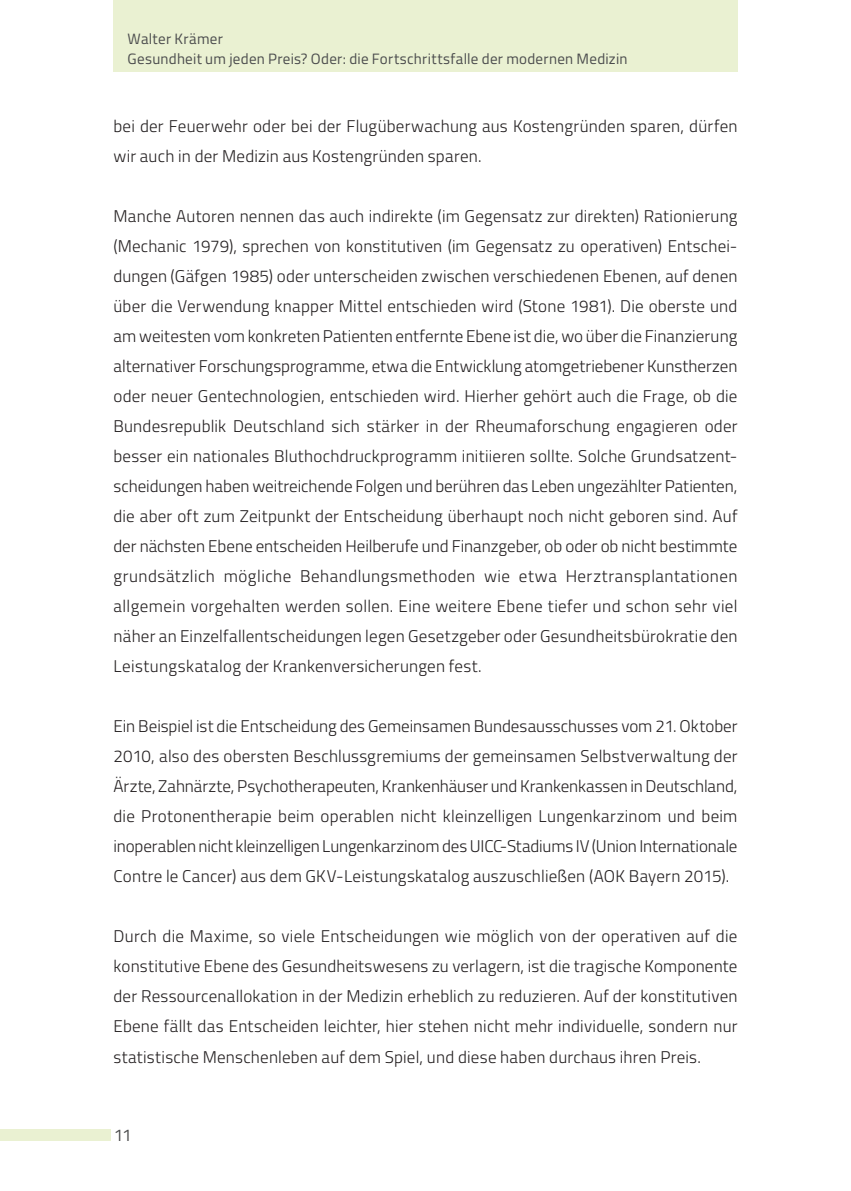
<style>
.page{position:relative;width:851px;height:1191px;background:#fff}
.page>*{position:absolute;margin:0;border:0;box-sizing:border-box;transform-origin:0 0}
.t1{font:300 17px/30px "Titillium";letter-spacing:.01em;color:#231f20;text-align:justify}
.t2{font:17px "Titillium";color:#4b4c4d}
.t3{font:15px/20px "Titillium";letter-spacing:.015em;color:#4b4c4d}
</style>
<div class="page">
<div style="left:113px;top:0;width:624px;height:71px;background:#eaf1d2"></div>
<div style="left:0;top:1129px;width:111px;height:11px;background:#eaf1d2"></div>
<p class="t3" style="left:128px;top:28px;width:501px">Walter Krämer<br>Gesundheit um jeden Preis? Oder: die Fortschrittsfalle der modernen Medizin</p>
<p class="t1" style="left:113px;top:110px;width:625px">bei der Feuerwehr oder bei der Flugüberwachung aus Kostengründen sparen, dürfen wir auch in der Medizin aus Kostengründen sparen.</p>
<p class="t1" style="left:113px;top:200px;width:625px">Manche Autoren nennen das auch indirekte (im Gegensatz zur direkten) Rationierung (Mechanic 1979), sprechen von konstitutiven (im Gegensatz zu operativen) Entschei&shy;dungen (Gäfgen 1985) oder unterscheiden zwischen verschiedenen Ebenen, auf denen über die Verwendung knapper Mittel entschieden wird (Stone 1981). Die oberste und am weitesten vom konkreten Patienten entfernte Ebene ist die, wo über die Finanzierung alternativer Forschungsprogramme, etwa die Entwicklung atomgetriebener Kunstherzen oder neuer Gentechnologien, entschieden wird. Hierher gehört auch die Frage, ob die Bundesrepublik Deutschland sich stärker in der Rheumaforschung engagieren oder besser ein nationales Bluthochdruckprogramm initiieren sollte. Solche Grundsatzent&shy;scheidungen haben weitreichende Folgen und berühren das Leben ungezählter Patienten, die aber oft zum Zeitpunkt der Entscheidung überhaupt noch nicht geboren sind. Auf der nächsten Ebene entscheiden Heilberufe und Finanzgeber, ob oder ob nicht bestimmte grundsätzlich mögliche Behandlungsmethoden wie etwa Herztransplantationen allgemein vorgehalten werden sollen. Eine weitere Ebene tiefer und schon sehr viel näher an Einzelfallentscheidungen legen Gesetzgeber oder Gesundheitsbürokratie den Leistungskatalog der Krankenversicherungen fest.</p>
<p class="t1" style="left:113px;top:710px;width:625px">Ein Beispiel ist die Entscheidung des Gemeinsamen Bundesausschusses vom 21. Oktober 2010, also des obersten Beschlussgremiums der gemeinsamen Selbstverwaltung der Ärzte, Zahnärzte, Psychotherapeuten, Krankenhäuser und Krankenkassen in Deutschland, die Protonentherapie beim operablen nicht kleinzelligen Lungenkarzinom und beim inoperablen nicht kleinzelligen Lungenkarzinom des UICC-Stadiums IV (Union Internationale Contre le Cancer) aus dem GKV-Leistungskatalog auszuschließen (AOK Bayern 2015).</p>
<p class="t1" style="left:113px;top:920px;width:625px">Durch die Maxime, so viele Entscheidungen wie möglich von der operativen auf die konstitutive Ebene des Gesundheitswesens zu verlagern, ist die tragische Komponente der Ressourcenallokation in der Medizin erheblich zu reduzieren. Auf der konstitutiven Ebene fällt das Entscheiden leichter, hier stehen nicht mehr individuelle, sondern nur statistische Menschenleben auf dem Spiel, und diese haben durchaus ihren Preis.</p>
<p class="t2" style="left:114px;top:1122px;width:19px">11</p>
</div>
